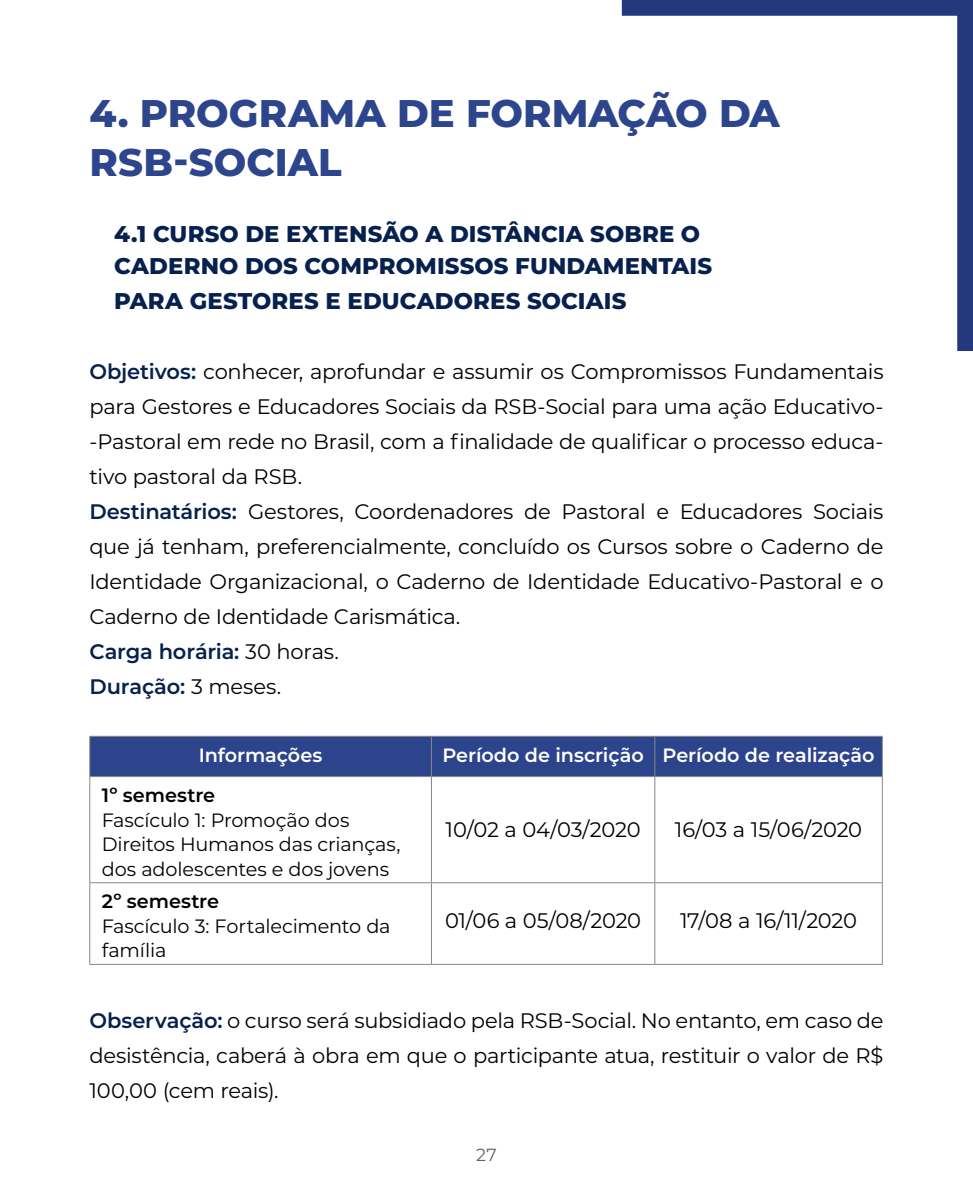
<style>
.page{position:relative;width:973px;height:1196px;background:#fff}
.page>*{position:absolute;margin:0;border:0;box-sizing:border-box;transform-origin:0 0}
.t1{font:800 38.5px/49px "Montserrat";color:#2c458c}
.t2{font:800 22.75px/31.5px "Montserrat";letter-spacing:.005em;color:#06214e}
.t3{font:21px/35px "Montserrat";letter-spacing:-.015em;color:#000}
.t4{font:19.25px/24.5px "Montserrat";letter-spacing:-.01em;color:#000}
.t5{font:600 19.25px "Montserrat";letter-spacing:-.005em;color:#fff}
.t6{font:600 19.25px "Montserrat";color:#000}
.t7{font:17.5px "Montserrat";color:#646363}
.s1{font-weight:600;color:#06214e}
</style>
<div class="page">
<svg style="left:621px;top:0;width:351px;height:351px"></svg>
<div style="left:90px;top:737px;width:791px;height:39px;background:#2b448c"></div>
<hr style="left:89px;top:736px;width:342px;height:1px;background:#878787">
<hr style="left:89px;top:736px;width:1px;height:40px;background:#878787">
<hr style="left:431px;top:736px;width:223px;height:1px;background:#878787">
<hr style="left:431px;top:736px;width:1px;height:40px;background:#878787">
<hr style="left:654px;top:736px;width:228px;height:1px;background:#878787">
<hr style="left:654px;top:736px;width:1px;height:40px;background:#878787">
<hr style="left:881px;top:736px;width:1px;height:40px;background:#878787">
<hr style="left:89px;top:776px;width:342px;height:1px;background:#878787">
<hr style="left:89px;top:777px;width:1px;height:105px;background:#878787">
<hr style="left:431px;top:776px;width:223px;height:1px;background:#878787">
<hr style="left:431px;top:777px;width:1px;height:105px;background:#878787">
<hr style="left:654px;top:776px;width:228px;height:1px;background:#878787">
<hr style="left:654px;top:777px;width:1px;height:105px;background:#878787">
<hr style="left:881px;top:777px;width:1px;height:105px;background:#878787">
<hr style="left:431px;top:882px;width:223px;height:1px;background:#878787">
<hr style="left:654px;top:882px;width:228px;height:1px;background:#878787">
<hr style="left:654px;top:883px;width:1px;height:81px;background:#878787">
<hr style="left:881px;top:883px;width:1px;height:81px;background:#878787">
<hr style="left:431px;top:964px;width:223px;height:1px;background:#878787">
<hr style="left:654px;top:964px;width:228px;height:1px;background:#878787">
<hr style="left:89px;top:882px;width:342px;height:1px;background:#878787">
<hr style="left:89px;top:883px;width:1px;height:81px;background:#878787">
<hr style="left:431px;top:883px;width:1px;height:81px;background:#878787">
<hr style="left:89px;top:964px;width:342px;height:1px;background:#878787">
<h1 class="t1" style="left:89px;top:86px;width:691px">4. PROGRAMA DE FORMAÇÃO DA<br>RSB-SOCIAL</h1>
<p class="t2" style="left:114px;top:217px;width:599px">4.1 CURSO DE EXTENSÃO A DISTÂNCIA SOBRE O<br>CADERNO DOS COMPROMISSOS FUNDAMENTAIS</p>
<p class="t2" style="left:114px;top:283px;width:513px">PARA GESTORES E EDUCADORES SOCIAIS</p>
<p class="t3" style="left:89px;top:353px;width:795px"><span class="s1">Objetivos:</span> conhecer, aprofundar e assumir os Compromissos Fundamentais para Gestores e Educadores Sociais da RSB-Social para uma ação Educativo--Pastoral em rede no Brasil, com a finalidade de qualificar o processo educa&shy;tivo pastoral da RSB.<br><span class="s1">Destinatários:</span> Gestores, Coordenadores de Pastoral e Educadores Sociais que já tenham, preferencialmente, concluído os Cursos sobre o Caderno de Identidade Organizacional, o Caderno de Identidade Educativo-Pastoral e o Caderno de Identidade Carismática.<br><span class="s1">Carga horária:</span> 30 horas.<br><span class="s1">Duração:</span> 3 meses.</p>
<p class="t5" style="left:199px;top:742px;width:125px">Informações</p>
<p class="t5" style="left:442px;top:742px;width:433px">Período de inscrição Período de realização</p>
<p class="t6" style="left:102px;top:781px;width:115px">1º semestre</p>
<p class="t4" style="left:102px;top:807px;width:300px">Fascículo 1: Promoção dos<br>Direitos Humanos das crianças, dos adolescentes e dos jovens</p>
<p class="t3" style="left:445px;top:811px;width:196px">10/02 a 04/03/2020</p>
<p class="t3" style="left:674px;top:811px;width:189px">16/03 a 15/06/2020</p>
<p class="t6" style="left:102px;top:888px;width:119px">2º semestre</p>
<p class="t4" style="left:102px;top:913px;width:290px">Fascículo 3: Fortalecimento da família</p>
<p class="t3" style="left:445px;top:902px;width:197px">01/06 a 05/08/2020</p>
<p class="t3" style="left:680px;top:902px;width:178px">17/08 a 16/11/2020</p>
<p class="t3" style="left:89px;top:1002px;width:795px;text-align:justify"><span class="s1">Observação:</span> o curso será subsidiado pela RSB-Social. No entanto, em caso de desistência, caberá à obra em que o participante atua, restituir o valor de R$ 100,00 (cem reais).</p>
<p class="t7" style="left:476px;top:1142px;width:22px">27</p>
</div>
